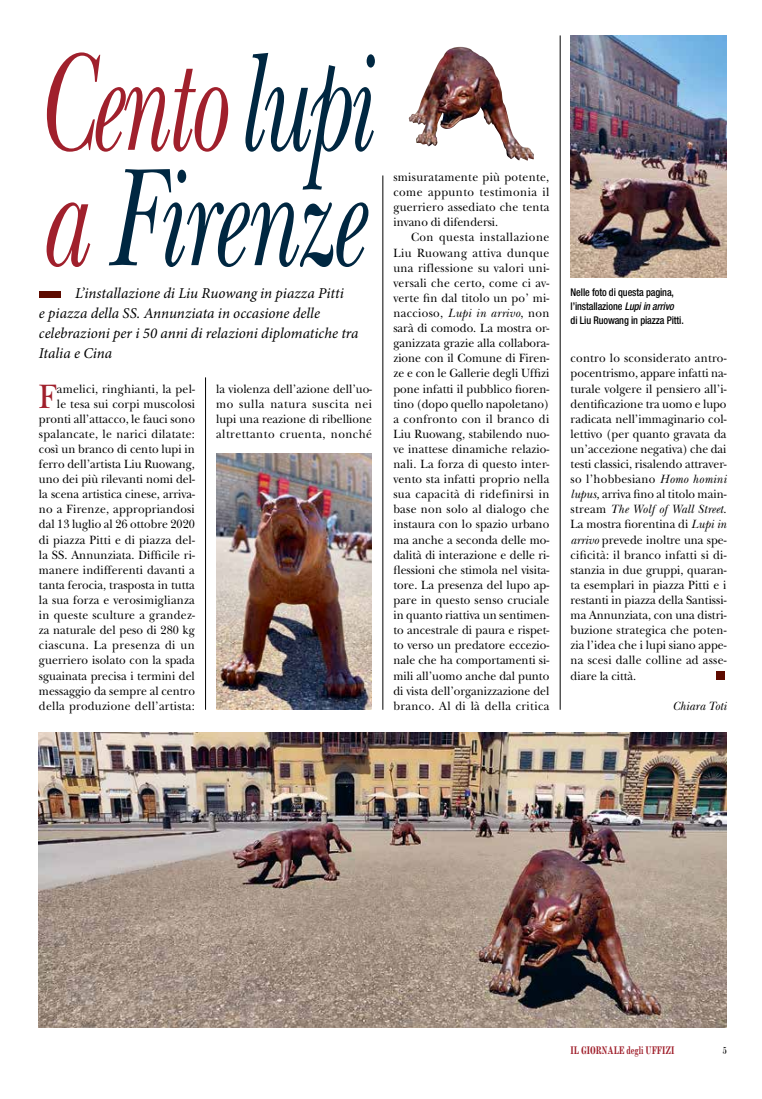
<style>
.page{position:relative;width:762px;height:1099px;background:#fff}
.page>*{position:absolute;margin:0;border:0;box-sizing:border-box;transform-origin:0 0}
.t1{font:italic 145.5px/115.2px "New Baskerville Std";letter-spacing:-.035em;color:#002741;scale:.62 1}
.t2{font:35.38px "New Baskerville Std";color:#a0202c;scale:.94 1}
.t3{font:italic 15px/20px "Minion Pro";color:#000}
.t4{font:12.5px/15.1px "New Baskerville Std";color:#000;text-align:justify;scale:.94 1}
.t5{font:italic 12.5px "New Baskerville Std";letter-spacing:.01em;color:#000;scale:.94 1}
.t6{font:700 11.25px "Modern MT Std";color:#a0202c;scale:.75 1}
.t7{font:11.25px "Modern";color:#000;scale:.75 1}
.t8{font:500 condensed 10.62px/13.8px "Helvetica Neue LT Std";letter-spacing:-.01em;color:#000;scale:.95 1}
.s1{color:#a0202c}
.s2{font-style:italic}
</style>
<div class="page">
<hr style="left:560px;top:35px;width:1px;height:674px;background:#000">
<hr style="left:383px;top:175px;width:1px;height:534px;background:#000">
<hr style="left:205px;top:377px;width:1px;height:332px;background:#000">
<div style="left:716px;top:671px;width:8px;height:8px;background:#5e0b00"></div>
<img style="left:571px;top:35px;width:155px;height:243px">
<img style="left:39px;top:732px;width:687px;height:294px">
<img style="left:409px;top:47px;width:125px;height:114px">
<div style="left:39px;top:291px;width:21px;height:7px;background:#5e0b00"></div>
<img style="left:216px;top:453px;width:156px;height:256px">
<h1 class="t1" style="left:35px;top:46px;width:542px"><span class="s1">Cento</span> lupi <span class="s1">a</span> Firenze</h1>
<p class="t3" style="left:39px;top:283px;width:321px;text-indent:36px">L’installazione di Liu Ruowang in piazza Pitti<br>e piazza della SS. Annunziata in occasione delle celebrazioni per i 50 anni di relazioni diplomatiche tra Italia e Cina</p>
<p class="t8" style="left:570px;top:285px;width:121px">Nelle foto di questa pagina, l’installazione <span class="s2">Lupi in arrivo<br></span>di Liu Ruowang in piazza Pitti.</p>
<p class="t4" style="left:393px;top:169px;width:167px">smisuratamente più potente, come appunto testimonia il guerriero assediato che tenta invano di difendersi.</p>
<p class="t4" style="left:393px;top:230px;width:167px;text-indent:18px">Con questa installazione Liu Ruowang attiva dunque una riflessione su valori uni&shy;versali che certo, come ci av&shy;verte fin dal titolo un po’ mi&shy;naccioso, <span class="s2">Lupi in arrivo</span>, non sarà di comodo. La mostra or&shy;ganizzata grazie alla collabora&shy;zione con il Comune di Firen&shy;ze e con le Gallerie degli Uffizi pone infatti il pubblico fioren&shy;tino (dopo quello napoletano) a confronto con il branco di Liu Ruowang, stabilendo nuo&shy;ve inattese dinamiche relazio&shy;nali. La forza di questo inter&shy;vento sta infatti proprio nella sua capacità di ridefinirsi in base non solo al dialogo che instaura con lo spazio urbano ma anche a seconda delle mo&shy;dalità di interazione e delle ri&shy;flessioni che stimola nel visita&shy;tore. La presenza del lupo ap&shy;pare in questo senso cruciale in quanto riattiva un sentimen&shy;to ancestrale di paura e rispet&shy;to verso un predatore eccezio&shy;nale che ha comportamenti si&shy;mili all’uomo anche dal punto di vista dell’organizzazione del branco. Al di là della critica</p>
<p class="t4" style="left:570px;top:351px;width:167px">contro lo sconsiderato antro&shy;pocentrismo, appare infatti na&shy;turale volgere il pensiero all’i&shy;dentificazione tra uomo e lupo radicata nell’immaginario col&shy;lettivo (per quanto gravata da un’accezione negativa) che dai testi classici, risalendo attraver&shy;so l’hobbesiano <span class="s2">Homo homini lupus,</span> arriva fino al titolo main&shy;stream <span class="s2">The Wolf of Wall Street</span>.<br>La mostra fiorentina di <span class="s2">Lupi in arrivo</span> prevede inoltre una spe&shy;cificità: il branco infatti si di&shy;stanzia in due gruppi, quaran&shy;ta esemplari in piazza Pitti e i restanti in piazza della Santissi&shy;ma Annunziata, con una distri&shy;buzione strategica che poten&shy;zia l’idea che i lupi siano appe&shy;na scesi dalle colline ad asse&shy;diare la città.</p>
<p class="t5" style="left:672px;top:698px;width:59px">Chiara Toti</p>
<p class="t4" style="left:39px;top:381px;width:167px;text-align:right">amelici, ringhianti, la pel-<br>le tesa sui corpi muscolosi pronti all’attacco, le fauci sono spalancate, le narici dilatate: così un branco di cento lupi in ferro dell’artista Liu Ruowang, uno dei più rilevanti nomi del&shy;la scena artistica cinese, arriva&shy;no a Firenze, appropriandosi dal 13 luglio al 26 ottobre 2020 di piazza Pitti e di piazza del&shy;la SS. Annunziata. Difficile ri&shy;manere indifferenti davanti a tanta ferocia, trasposta in tutta la sua forza e verosimiglianza in queste sculture a grandez&shy;za naturale del peso di 280 kg ciascuna. La presenza di un guerriero isolato con la spada sguainata precisa i termini del messaggio da sempre al centro della produzione dell’artista:</p>
<p class="t4" style="left:216px;top:381px;width:167px">la violenza dell’azione dell’uo&shy;mo sulla natura suscita nei lupi una reazione di ribellione altrettanto cruenta, nonché</p>
<h2 class="t2" style="left:39px;top:375px;width:21px">F</h2>
<p class="t6" style="left:570px;top:1042px;width:140px">IL GIORNALE degli UFFIZI</p>
<p class="t7" style="left:723px;top:1044px;width:7px">5</p>
</div>
